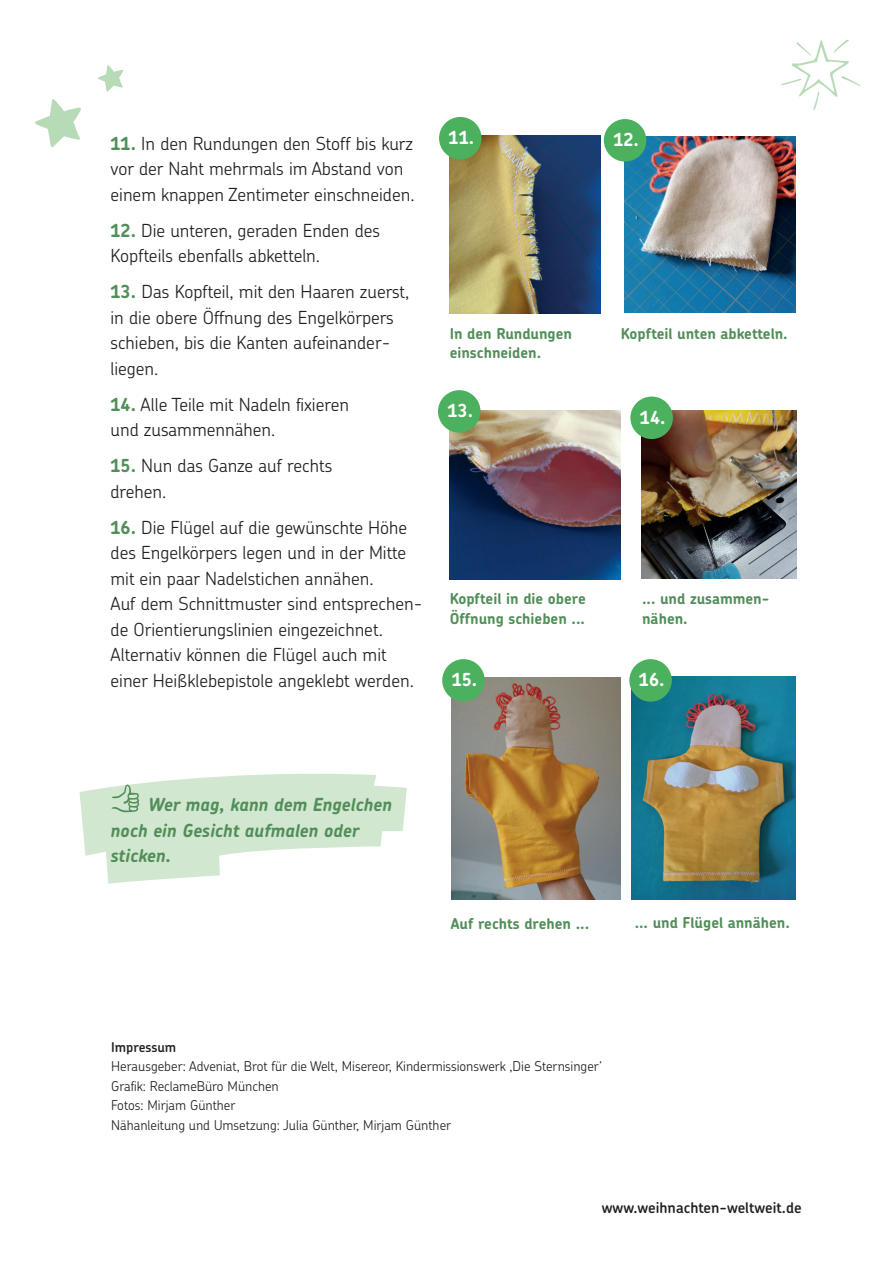
<style>
.page{position:relative;width:893px;height:1263px;background:#fff}
.page>*{position:absolute;margin:0;border:0;box-sizing:border-box;transform-origin:0 0}
.t1{font:300 18px/25.5px "Chevin Pro";color:#231f20}
.t2{font:italic 700 18px/25.5px "Chevin Pro";color:#528e59}
.t3{font:700 18px "Chevin Pro";color:#fff}
.t4{font:700 15px/19.5px "Chevin Pro";color:#528e59}
.t5{font:600 15px "Chevin Pro";color:#231f20}
.t6{font:300 13.5px/19.5px "Chevin Pro";color:#231f20}
.t7{font:600 13.5px "Chevin Pro";color:#231f20}
.s1{font-weight:700;color:#528e59}
</style>
<div class="page">
<svg style="left:35px;top:99px;width:46px;height:48px"></svg>
<svg style="left:98px;top:65px;width:25px;height:27px"></svg>
<svg style="left:781px;top:39px;width:80px;height:71px"></svg>
<img style="left:632px;top:676px;width:163px;height:223px">
<img style="left:450px;top:136px;width:151px;height:178px">
<img style="left:450px;top:410px;width:171px;height:169px">
<img style="left:451px;top:677px;width:169px;height:222px">
<img style="left:624px;top:136px;width:171px;height:176px">
<div style="left:439px;top:117px;width:43px;height:42px;background:#4bb15f;border-radius:50%"></div>
<div style="left:604px;top:119px;width:42px;height:43px;background:#4bb15f;border-radius:50%"></div>
<div style="left:438px;top:390px;width:42px;height:43px;background:#4bb15f;border-radius:50%"></div>
<div style="left:629px;top:659px;width:43px;height:43px;background:#4bb15f;border-radius:50%"></div>
<img style="left:641px;top:410px;width:155px;height:169px">
<div style="left:442px;top:659px;width:43px;height:43px;background:#4bb15f;border-radius:50%"></div>
<div style="left:630px;top:396px;width:43px;height:43px;background:#4bb15f;border-radius:50%"></div>
<svg style="left:80px;top:773px;width:327px;height:111px"></svg>
<p class="t1" style="left:111px;top:130px;width:305px"><span class="s1">11.</span> In den Rundungen den Stoff bis kurz vor der Naht mehrmals im Abstand von einem knappen Zentimeter einschneiden.</p>
<p class="t1" style="left:111px;top:217px;width:271px"><span class="s1">12.</span> Die unteren, geraden Enden des<br>Kopfteils ebenfalls abketteln.</p>
<p class="t1" style="left:111px;top:278px;width:300px"><span class="s1">13.</span> Das Kopfteil, mit den Haaren zuerst, in die obere Öffnung des Engelkörpers schieben, bis die Kanten aufeinander&shy;liegen.</p>
<p class="t1" style="left:111px;top:391px;width:240px"><span class="s1">14.</span> Alle Teile mit Nadeln fixieren und zusammennähen.</p>
<p class="t1" style="left:111px;top:452px;width:223px"><span class="s1">15.</span> Nun das Ganze auf rechts drehen.</p>
<p class="t1" style="left:111px;top:514px;width:313px"><span class="s1">16.</span> Die Flügel auf die gewünschte Höhe des Engelkörpers legen und in der Mitte mit ein paar Nadelstichen annähen.<br>Auf dem Schnittmuster sind entsprechen&shy;de Orientierungslinien eingezeichnet.<br>Alternativ können die Flügel auch mit einer Heißklebepistole angeklebt werden.</p>
<p class="t3" style="left:449px;top:126px;width:27px">11.</p>
<p class="t3" style="left:613px;top:128px;width:27px">12.</p>
<p class="t4" style="left:450px;top:323px;width:124px">In den Rundungen einschneiden.</p>
<p class="t4" style="left:621px;top:323px;width:168px">Kopfteil unten abketteln.</p>
<p class="t3" style="left:448px;top:399px;width:27px">13.</p>
<p class="t3" style="left:640px;top:405px;width:27px">14.</p>
<p class="t4" style="left:450px;top:589px;width:138px">Kopfteil in die obere<br>Öffnung schieben ...</p>
<p class="t4" style="left:642px;top:589px;width:129px">... und zusammen&shy;nähen.</p>
<p class="t3" style="left:452px;top:668px;width:27px">15.</p>
<p class="t3" style="left:639px;top:668px;width:27px">16.</p>
<p class="t2" style="left:111px;top:792px;width:283px;text-indent:38px">Wer mag, kann dem Engelchen noch ein Gesicht aufmalen oder sticken.</p>
<p class="t4" style="left:451px;top:913px;width:140px">Auf rechts drehen ...</p>
<p class="t4" style="left:635px;top:912px;width:157px">... und Flügel annähen.</p>
<p class="t7" style="left:111px;top:1038px;width:67px">Impressum</p>
<p class="t6" style="left:111px;top:1056px;width:492px">Herausgeber: Adveniat, Brot für die Welt, Misereor, Kindermissionswerk ,Die Sternsinger‘ Grafik: ReclameBüro München<br>Fotos: Mirjam Günther<br>Nähanleitung und Umsetzung: Julia Günther, Mirjam Günther</p>
<p class="t5" style="left:602px;top:1198px;width:201px">www.weihnachten-weltweit.de</p>
</div>
